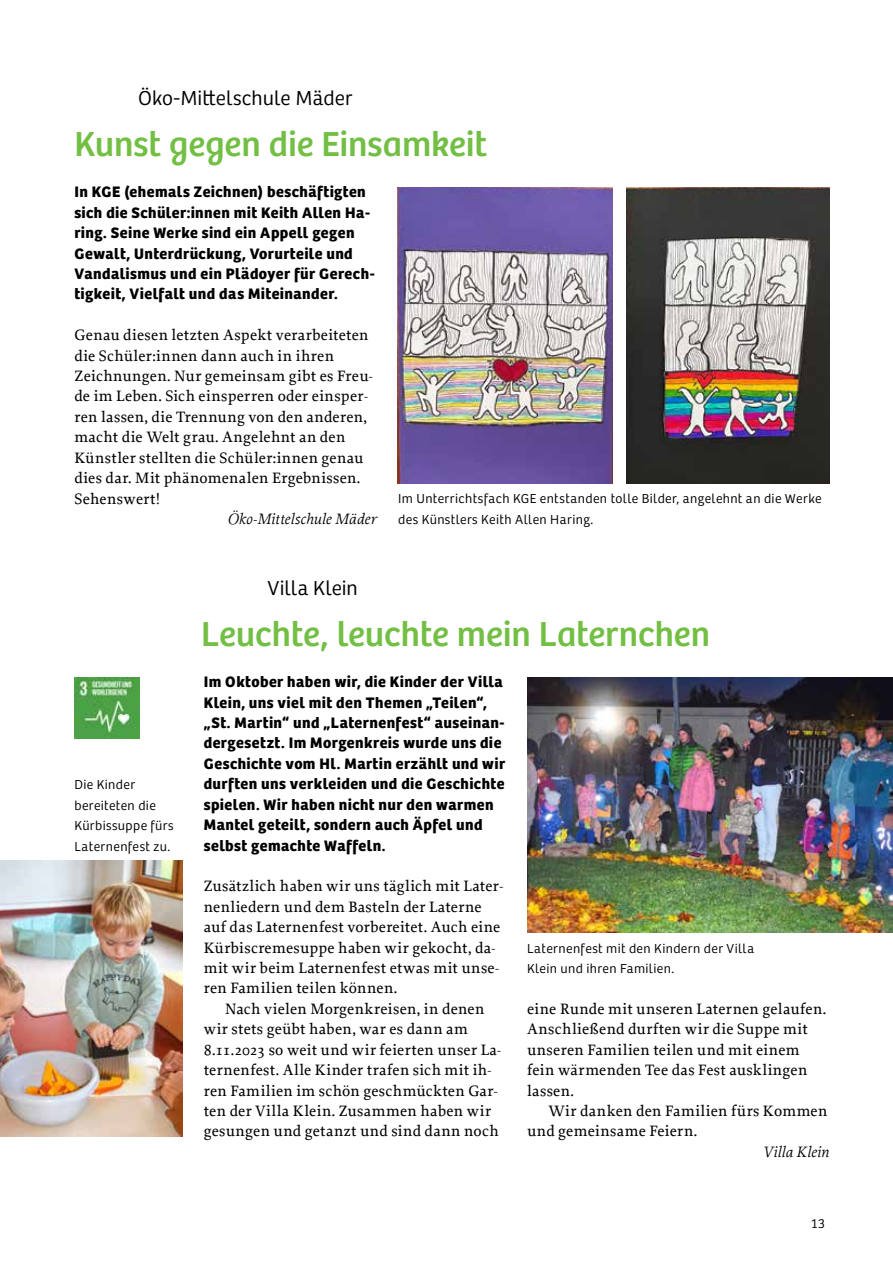
<style>
.page{position:relative;width:893px;height:1263px;background:#fff}
.page>*{position:absolute;margin:0;border:0;box-sizing:border-box;transform-origin:0 0}
.t1{font:36px "Bree";letter-spacing:-.005em;color:#72bf44}
.t2{font:300 21px "Bree";letter-spacing:.005em;color:#000}
.t3{font:500 15.75px/20.4px "Proforma";letter-spacing:.02em;color:#000}
.t4{font:700 15.75px/20.4px "Bree";letter-spacing:.03em;color:#000}
.t5{font:italic 15.75px "Proforma";letter-spacing:.005em;color:#000}
.t6{font:300 13.5px/20.4px "Bree";letter-spacing:.03em;color:#000}
</style>
<div class="page">
<img style="left:527px;top:677px;width:366px;height:255px">
<img style="left:0;top:861px;width:182px;height:275px">
<img style="left:398px;top:187px;width:214px;height:297px">
<img style="left:627px;top:187px;width:203px;height:297px">
<img style="left:74px;top:677px;width:65px;height:61px">
<h2 class="t2" style="left:138px;top:87px;width:216px">Öko-Mittelschule Mäder</h2>
<h1 class="t1" style="left:74px;top:123px;width:414px">Kunst gegen die Einsamkeit</h1>
<p class="t4" style="left:74px;top:182px;width:302px">In KGE (ehemals Zeichnen) beschäftigten sich die Schüler:innen mit Keith Allen Ha&shy;ring. Seine Werke sind ein Appell gegen Gewalt, Unterdrückung, Vorurteile und Vandalismus und ein Plädoyer für Gerech&shy;tigkeit, Vielfalt und das Miteinander.</p>
<p class="t3" style="left:74px;top:325px;width:300px">Genau diesen letzten Aspekt verarbeiteten die Schüler:innen dann auch in ihren Zeichnungen. Nur gemeinsam gibt es Freu&shy;de im Leben. Sich einsperren oder einsper&shy;ren lassen, die Trennung von den anderen, macht die Welt grau. Angelehnt an den Künstler stellten die Schüler:innen genau dies dar. Mit phänomenalen Ergebnissen.<br>Sehenswert!</p>
<p class="t5" style="left:227px;top:509px;width:151px">Öko-Mittelschule Mäder</p>
<p class="t6" style="left:398px;top:489px;width:425px">Im Unterrichtsfach KGE entstanden tolle Bilder, angelehnt an die Werke des Künstlers Keith Allen Haring.</p>
<h2 class="t2" style="left:267px;top:576px;width:92px">Villa Klein</h2>
<p class="t6" style="left:74px;top:775px;width:101px">Die Kinder bereiteten die<br>Kürbissuppe fürs<br>Laternenfest zu.</p>
<h1 class="t1" style="left:201px;top:613px;width:510px">Leuchte, leuchte mein Laternchen</h1>
<p class="t4" style="left:204px;top:672px;width:303px">Im Oktober haben wir, die Kinder der Villa Klein, uns viel mit den Themen „Teilen“, „St. Martin“ und „Laternenfest“ auseinan&shy;dergesetzt. Im Morgenkreis wurde uns die Geschichte vom Hl. Martin erzählt und wir durften uns verkleiden und die Geschichte spielen. Wir haben nicht nur den warmen Mantel geteilt, sondern auch Äpfel und selbst gemachte Waffeln.</p>
<p class="t3" style="left:204px;top:876px;width:301px">Zusätzlich haben wir uns täglich mit Later&shy;nenliedern und dem Basteln der Laterne auf das Laternenfest vorbereitet. Auch eine Kürbiscremesuppe haben wir gekocht, da&shy;mit wir beim Laternenfest etwas mit unse&shy;ren Familien teilen können.</p>
<p class="t3" style="left:204px;top:998px;width:299px;text-indent:21px">Nach vielen Morgenkreisen, in denen wir stets geübt haben, war es dann am 8.11.2023 so weit und wir feierten unser La&shy;ternenfest. Alle Kinder trafen sich mit ih&shy;ren Familien im schön geschmückten Gar&shy;ten der Villa Klein. Zusammen haben wir gesungen und getanzt und sind dann noch</p>
<p class="t3" style="left:527px;top:998px;width:301px">eine Runde mit unseren Laternen gelaufen.<br>Anschließend durften wir die Suppe mit unseren Familien teilen und mit einem fein wärmenden Tee das Fest ausklingen lassen.</p>
<p class="t6" style="left:527px;top:938px;width:228px">Laternenfest mit den Kindern der Villa<br>Klein und ihren Familien.</p>
<p class="t3" style="left:527px;top:1100px;width:302px;text-indent:21px">Wir danken den Familien fürs Kommen und gemeinsame Feiern.</p>
<p class="t5" style="left:762px;top:1142px;width:68px">Villa Klein</p>
<p class="t6" style="left:811px;top:1214px;width:15px">13</p>
</div>
